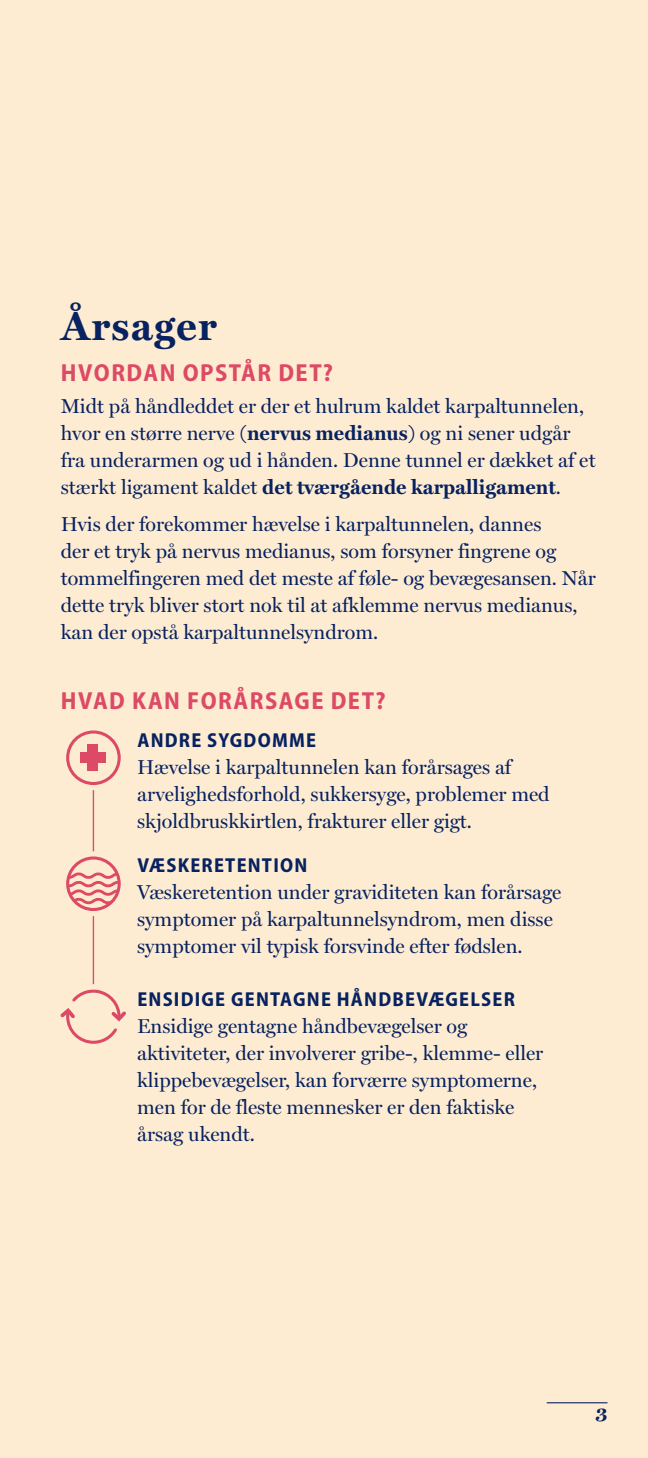
<style>
.page{position:relative;width:648px;height:1458px;background:#feecd2}
.page>*{position:absolute;margin:0;border:0;box-sizing:border-box;transform-origin:0 0}
.t1{font:700 40.5px "Miller Text";letter-spacing:.03em;color:#072260}
.t2{font:700 semi-condensed 24.75px "Myriad Pro";letter-spacing:.06em;color:#dc4a65}
.t3{font:20.25px/27px "Miller Display";color:#072260}
.t4{font:700 semi-condensed 20.25px "Myriad Pro";letter-spacing:.06em;color:#072260}
.t5{font:700 20.25px "Miller Text";color:#072260}
.s1{font-family:"Miller Text";font-weight:700}
</style>
<div class="page">
<hr style="left:547px;top:1402px;width:61px;height:1px;background:#072260">
<hr style="left:93px;top:762px;width:1px;height:227px;background:#dc4a65">
<div style="left:61px;top:851px;width:65px;height:65px;background:#feecd2;border-radius:50%"></div>
<div style="left:60px;top:984px;width:65px;height:65px;background:#feecd2;border-radius:50%"></div>
<div style="left:66px;top:856px;width:55px;height:55px;border:3px solid #dc4a65;border-radius:50%"></div>
<svg style="left:69px;top:873px;width:49px;height:31px"></svg>
<svg style="left:60px;top:989px;width:66px;height:55px"></svg>
<div style="left:61px;top:725px;width:65px;height:65px;background:#feecd2;border-radius:50%"></div>
<div style="left:66px;top:730px;width:55px;height:55px;border:3px solid #dc4a65;border-radius:50%"></div>
<div style="left:88px;top:745px;width:10px;height:26px;background:#dc4a65"></div>
<div style="left:80px;top:752px;width:26px;height:11px;background:#dc4a65"></div>
<p class="t1" style="left:61px;top:303px;width:158px">Årsager</p>
<p class="t2" style="left:61px;top:357px;width:274px">HVORDAN OPSTÅR DET?</p>
<p class="t3" style="left:61px;top:393px;width:536px">Midt på håndleddet er der et hulrum kaldet karpaltunnelen, hvor en større nerve (<span class="s1">nervus medianus</span>) og ni sener udgår fra underarmen og ud i hånden. Denne tunnel er dækket af et stærkt ligament kaldet <span class="s1">det tværgående karpalligament</span>.</p>
<p class="t3" style="left:61px;top:511px;width:536px">Hvis der forekommer hævelse i karpaltunnelen, dannes<br>der et tryk på nervus medianus, som forsyner fingrene og tommelfingeren med det meste af føle- og bevægesansen. Når dette tryk bliver stort nok til at afklemme nervus medianus, kan der opstå karpaltunnelsyndrom.</p>
<p class="t2" style="left:61px;top:685px;width:326px">HVAD KAN FORÅRSAGE DET?</p>
<p class="t4" style="left:137px;top:727px;width:180px">ANDRE SYGDOMME</p>
<p class="t3" style="left:137px;top:754px;width:414px">Hævelse i karpaltunnelen kan forårsages af arvelighedsforhold, sukkersyge, problemer med skjoldbruskkirtlen, frakturer eller gigt.</p>
<p class="t4" style="left:137px;top:852px;width:171px">VÆSKERETENTION</p>
<p class="t3" style="left:137px;top:878px;width:426px">Væskeretention under graviditeten kan forårsage symptomer på karpaltunnelsyndrom, men disse symptomer vil typisk forsvinde efter fødslen.</p>
<p class="t4" style="left:137px;top:986px;width:379px">ENSIDIGE GENTAGNE HÅNDBEVÆGELSER</p>
<p class="t3" style="left:137px;top:1013px;width:408px">Ensidige gentagne håndbevægelser og aktiviteter, der involverer gribe-, klemme- eller klippebevægelser, kan forværre symptomerne, men for de fleste mennesker er den faktiske årsag ukendt.</p>
<p class="t5" style="left:596px;top:1403px;width:13px">3</p>
</div>
